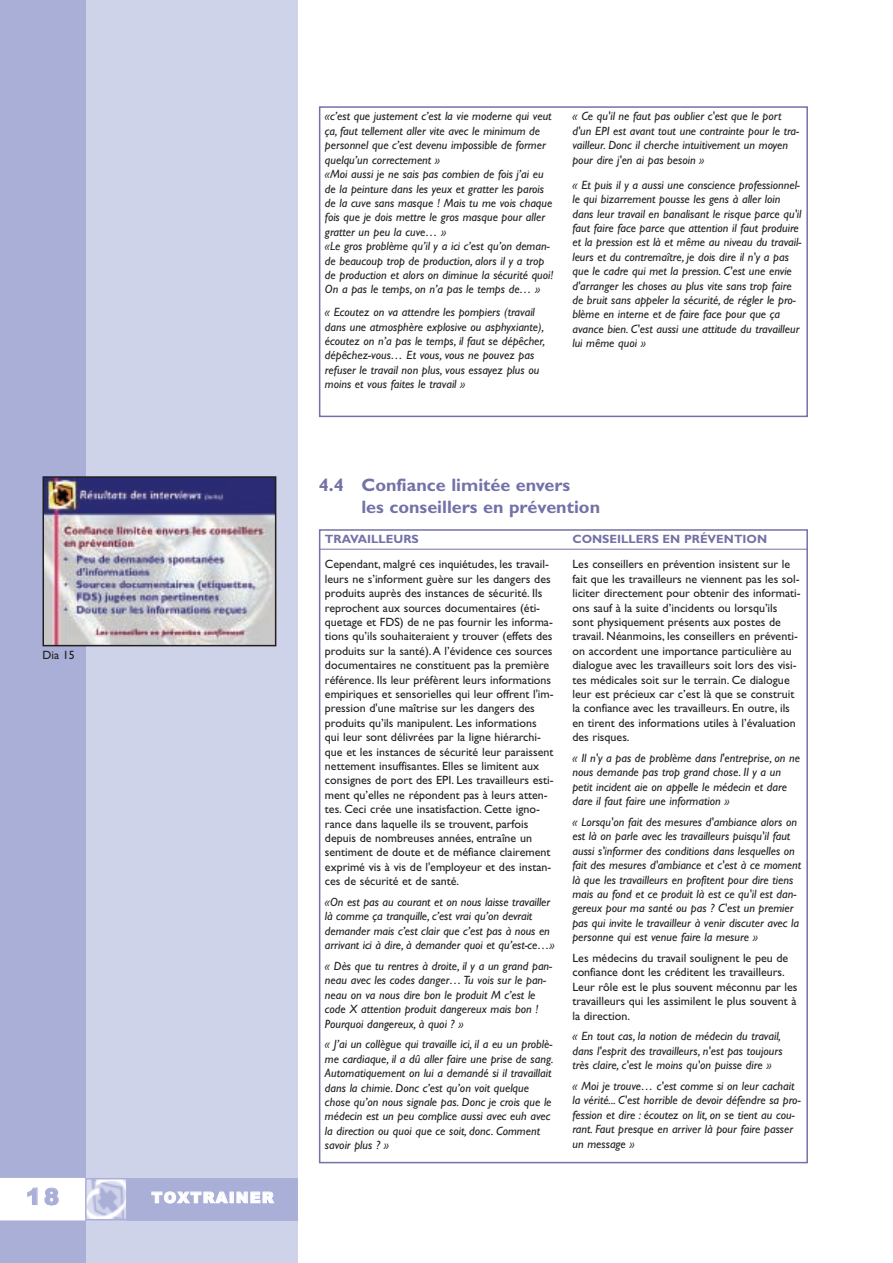
<style>
.page{position:relative;width:893px;height:1263px;background:#fff}
.page>*{position:absolute;margin:0;border:0;box-sizing:border-box;transform-origin:0 0}
.t1{font:900 22.5px "Arial";color:#a9afd7}
.t2{font:700 18px/21.6px "Gill Sans";color:#7372a8}
.t3{font:900 15px "Arial";letter-spacing:.09em;color:#fff}
.t4{font:italic 12px/14.4px "Gill Sans";color:#231f20}
.t5{font:12px/14.4px "Gill Sans";color:#231f20}
.t6{font:700 12px "Gill Sans";color:#7372a8}
</style>
<div class="page">
<div style="left:0;top:0;width:298px;height:1263px;background:#cfd3ea"></div>
<div style="left:0;top:0;width:85px;height:1263px;background:#a9afd7"></div>
<img style="left:88px;top:1181px;width:37px;height:36px">
<div style="left:85px;top:1178px;width:43px;height:42px;border:2px solid #a9afd7"></div>
<div style="left:128px;top:1178px;width:170px;height:42px;background:#a9afd7"></div>
<div style="left:1px;top:1179px;width:83px;height:41px;background:#fff"></div>
<div style="left:0;top:1178px;width:85px;height:42px;border:2px solid #fff"></div>
<div style="left:319px;top:106px;width:489px;height:311px;border:2px solid #7372a8"></div>
<div style="left:319px;top:529px;width:489px;height:634px;border:2px solid #7372a8"></div>
<hr style="left:319px;top:549px;width:489px;height:1px;background:#7372a8">
<img style="left:46px;top:479px;width:227px;height:164px">
<div style="left:43px;top:476px;width:233px;height:170px;border:2px solid #231f20"></div>
<p class="t5" style="left:43px;top:649px;width:34px">Dia 15</p>
<h1 class="t1" style="left:26px;top:1183px;width:35px">18</h1>
<p class="t3" style="left:152px;top:1189px;width:124px">TOXTRAINER</p>
<p class="t4" style="left:325px;top:110px;width:230px">«c’est que justement c’est la vie moderne qui veut ça, faut tellement aller vite avec le minimum de personnel que c’est devenu impossible de former quelqu’un correctement »<br>«Moi aussi je ne sais pas combien de fois j’ai eu de la peinture dans les yeux et gratter les parois de la cuve sans masque ! Mais tu me vois chaque fois que je dois mettre le gros masque pour aller gratter un peu la cuve… »<br>«Le gros problème qu’il y a ici c’est qu’on deman&shy;de beaucoup trop de production, alors il y a trop de production et alors on diminue la sécurité quoi!<br>On a pas le temps, on n’a pas le temps de… »</p>
<p class="t4" style="left:325px;top:306px;width:222px">« Ecoutez on va attendre les pompiers (travail dans une atmosphère explosive ou asphyxiante), écoutez on n’a pas le temps, il faut se dépêcher, dépêchez-vous… Et vous, vous ne pouvez pas refuser le travail non plus, vous essayez plus ou moins et vous faites le travail »</p>
<p class="t4" style="left:572px;top:110px;width:228px">« Ce qu'il ne faut pas oublier c'est que le port d'un EPI est avant tout une contrainte pour le tra&shy;vailleur. Donc il cherche intuitivement un moyen pour dire j'en ai pas besoin »</p>
<p class="t4" style="left:572px;top:179px;width:231px">« Et puis il y a aussi une conscience professionnel&shy;le qui bizarrement pousse les gens à aller loin dans leur travail en banalisant le risque parce qu'il faut faire face parce que attention il faut produire et la pression est là et même au niveau du travail&shy;leurs et du contremaître, je dois dire il n'y a pas que le cadre qui met la pression. C'est une envie d'arranger les choses au plus vite sans trop faire de bruit sans appeler la sécurité, de régler le pro&shy;blème en interne et de faire face pour que ça avance bien. C'est aussi une attitude du travailleur lui même quoi »</p>
<h2 class="t2" style="left:361px;top:476px;width:240px;text-indent:-43px">4.4 Confiance limitée envers<br>les conseillers en prévention</h2>
<p class="t6" style="left:325px;top:535px;width:95px">TRAVAILLEURS</p>
<p class="t5" style="left:325px;top:558px;width:230px">Cependant, malgré ces inquiétudes, les travail&shy;leurs ne s’informent guère sur les dangers des produits auprès des instances de sécurité. Ils reprochent aux sources documentaires (éti&shy;quetage et FDS) de ne pas fournir les informa&shy;tions qu’ils souhaiteraient y trouver (effets des produits sur la santé).A l’évidence ces sources documentaires ne constituent pas la première référence. Ils leur préfèrent leurs informations empiriques et sensorielles qui leur offrent l'im&shy;pression d'une maîtrise sur les dangers des produits qu’ils manipulent. Les informations qui leur sont délivrées par la ligne hiérarchi&shy;que et les instances de sécurité leur paraissent nettement insuffisantes. Elles se limitent aux consignes de port des EPI. Les travailleurs esti&shy;ment qu’elles ne répondent pas à leurs atten&shy;tes. Ceci crée une insatisfaction. Cette igno&shy;rance dans laquelle ils se trouvent, parfois depuis de nombreuses années, entraîne un sentiment de doute et de méfiance clairement exprimé vis à vis de l'employeur et des instan&shy;ces de sécurité et de santé.</p>
<p class="t4" style="left:325px;top:896px;width:231px">«On est pas au courant et on nous laisse travailler là comme ça tranquille, c’est vrai qu’on devrait demander mais c’est clair que c’est pas à nous en arrivant ici à dire, à demander quoi et qu’est-ce…»</p>
<p class="t4" style="left:325px;top:960px;width:229px">« Dès que tu rentres à droite, il y a un grand pan&shy;neau avec les codes danger… Tu vois sur le pan&shy;neau on va nous dire bon le produit M c’est le code X attention produit dangereux mais bon !<br>Pourquoi dangereux, à quoi ? »</p>
<p class="t4" style="left:325px;top:1038px;width:230px">« J’ai un collègue qui travaille ici, il a eu un problè&shy;me cardiaque, il a dû aller faire une prise de sang.<br>Automatiquement on lui a demandé si il travaillait dans la chimie. Donc c’est qu’on voit quelque chose qu’on nous signale pas. Donc je crois que le médecin est un peu complice aussi avec euh avec la direction ou quoi que ce soit, donc. Comment savoir plus ? »</p>
<p class="t6" style="left:572px;top:535px;width:196px">CONSEILLERS EN PRÉVENTION</p>
<p class="t5" style="left:572px;top:558px;width:230px">Les conseillers en prévention insistent sur le fait que les travailleurs ne viennent pas les sol&shy;liciter directement pour obtenir des informati&shy;ons sauf à la suite d’incidents ou lorsqu’ils sont physiquement présents aux postes de travail. Néanmoins, les conseillers en préventi&shy;on accordent une importance particulière au dialogue avec les travailleurs soit lors des visi&shy;tes médicales soit sur le terrain. Ce dialogue leur est précieux car c’est là que se construit la confiance avec les travailleurs. En outre, ils en tirent des informations utiles à l’évaluation des risques.</p>
<p class="t4" style="left:572px;top:752px;width:229px">« Il n'y a pas de problème dans l'entreprise, on ne nous demande pas trop grand chose. Il y a un petit incident aie on appelle le médecin et dare dare il faut faire une information »</p>
<p class="t4" style="left:572px;top:816px;width:230px">« Lorsqu'on fait des mesures d'ambiance alors on est là on parle avec les travailleurs puisqu'il faut aussi s'informer des conditions dans lesquelles on fait des mesures d'ambiance et c'est à ce moment là que les travailleurs en profitent pour dire tiens mais au fond et ce produit là est ce qu'il est dan&shy;gereux pour ma santé ou pas ? C'est un premier pas qui invite le travailleur à venir discuter avec la personne qui est venue faire la mesure »</p>
<p class="t5" style="left:572px;top:952px;width:227px">Les médecins du travail soulignent le peu de confiance dont les créditent les travailleurs.<br>Leur rôle est le plus souvent méconnu par les travailleurs qui les assimilent le plus souvent à la direction.</p>
<p class="t4" style="left:572px;top:1030px;width:212px">« En tout cas, la notion de médecin du travail, dans l'esprit des travailleurs, n'est pas toujours très claire, c'est le moins qu'on puisse dire »</p>
<p class="t4" style="left:572px;top:1080px;width:230px">« Moi je trouve… c'est comme si on leur cachait la vérité... C'est horrible de devoir défendre sa pro&shy;fession et dire : écoutez on lit, on se tient au cou&shy;rant. Faut presque en arriver là pour faire passer un message »</p>
</div>
